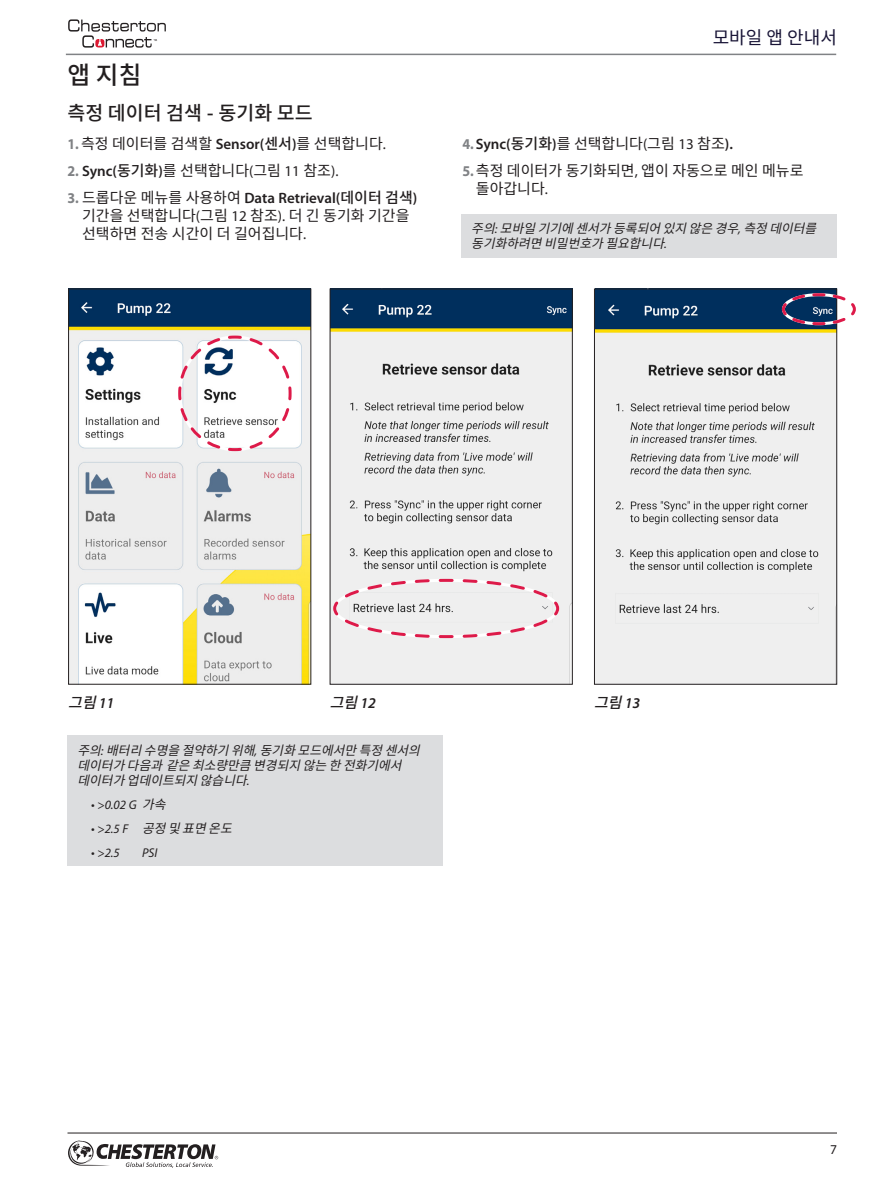
<style>
.page{position:relative;width:891px;height:1188px;background:#fff}
.page>*{position:absolute;margin:0;border:0;box-sizing:border-box;transform-origin:0 0}
.t1{font:500 24.75px "Noto Sans CJ Kkr";color:#231f20}
.t2{font:500 19.5px "Noto Sans CJ Kkr";color:#231f20}
.t3{font:18px "Noto Sans CJ Kkr";color:#181436}
.t4{font:15px/18px "Noto Sans CJ Kkr";color:#231f20}
.t5{font:600 15px "Myriad Pro";color:#231f20}
.t6{font:italic 500 15px "Noto Sans CJ Kkr";color:#231f20}
.t7{font:13.5px "Myriad Pro";color:#231f20}
.t8{font:italic 12.75px/15px "Noto Sans CJ Kkr";color:#231f20}
.t9{font:italic 12.75px "Myriad Pro";color:#231f20}
.s1{font-family:"Myriad Pro";font-weight:700;color:#808285}
.s2{font-family:"Myriad Pro";font-weight:600}
.s3{font-weight:500}
.s4{font-family:"Myriad Pro"}
.s5{font-weight:700;color:#808285}
.s6{font-family:"Noto Sans CJ Kkr";font-weight:400}
.s7{font-family:"Noto Sans CJ Kkr";font-weight:500}
.s8{font-family:"Noto Sans CJ Kkr"}
</style>
<div class="page">
<svg style="left:68px;top:1140px;width:150px;height:28px"></svg>
<hr style="left:68px;top:1133px;width:769px;height:1px;background:#231f20">
<hr style="left:66px;top:54px;width:770px;height:1px;background:#808285">
<svg style="left:68px;top:19px;width:98px;height:29px"></svg>
<img style="left:332px;top:291px;width:239px;height:392px">
<div style="left:330px;top:289px;width:243px;height:396px;border:1px solid #231f20"></div>
<div style="left:461px;top:214px;width:376px;height:44px;background:#dcdddf"></div>
<img style="left:596px;top:291px;width:239px;height:392px">
<div style="left:594px;top:289px;width:243px;height:396px;border:1px solid #231f20"></div>
<svg style="left:332px;top:577px;width:229px;height:63px"></svg>
<svg style="left:780px;top:292px;width:76px;height:35px"></svg>
<img style="left:70px;top:290px;width:239px;height:393px">
<div style="left:68px;top:288px;width:243px;height:397px;border:1px solid #231f20"></div>
<svg style="left:177px;top:334px;width:116px;height:119px"></svg>
<div style="left:68px;top:735px;width:375px;height:131px;background:#dcdddf"></div>
<h1 class="t1" style="left:68px;top:61px;width:75px">앱 지침</h1>
<h2 class="t2" style="left:68px;top:101px;width:247px">측정 데이터 검색 - 동기화 모드</h2>
<p class="t4" style="left:68px;top:135px;width:320px"><span class="s1">1.</span>측정 데이터를 검색할 <span class="s2">Sensor(</span><span class="s3">센서</span><span class="s2">)</span>를 선택합니다<span class="s4">.</span></p>
<p class="t4" style="left:68px;top:162px;width:272px"><span class="s1">2.</span> <span class="s2">Sync(</span><span class="s3">동기화</span><span class="s2">)</span>를 선택합니다<span class="s4">(</span>그림 <span class="s4">11</span> 참조<span class="s4">).</span></p>
<p class="t5" style="left:68px;top:189px;width:351px"><span class="s5">3.</span> <span class="s6">드롭다운 메뉴를 사용하여</span> Data Retrieval(<span class="s7">데이터 검색</span>)</p>
<p class="t4" style="left:82px;top:207px;width:329px">기간을 선택합니다<span class="s4">(</span>그림 <span class="s4">12</span> 참조<span class="s4">).</span> 더 긴 동기화 기간을 선택하면 전송 시간이 더 길어집니다<span class="s4">.</span></p>
<p class="t3" style="left:713px;top:28px;width:126px">모바일 앱 안내서</p>
<p class="t4" style="left:462px;top:131px;width:343px;line-height:27px"><span class="s1">4.</span> <span class="s2">Sync(</span><span class="s3">동기화</span><span class="s2">)</span>를 선택합니다<span class="s4">(</span>그림 <span class="s4">13</span> 참조<span class="s2">).<br></span><span class="s1">5.</span>측정 데이터가 동기화되면<span class="s4">,</span> 앱이 자동으로 메인 메뉴로</p>
<p class="t4" style="left:476px;top:180px;width:74px">돌아갑니다<span class="s4">.</span></p>
<p class="t8" style="left:471px;top:221px;width:354px">주의<span class="s4">:</span> 모바일 기기에 센서가 등록되어 있지 않은 경우<span class="s4">,</span> 측정 데이터를 동기화하려면 비밀번호가 필요합니다<span class="s4">.</span></p>
<p class="t6" style="left:68px;top:694px;width:48px">그림<span class="s2">1 1</span></p>
<p class="t6" style="left:594px;top:694px;width:48px">그림<span class="s2">1 3</span></p>
<p class="t8" style="left:78px;top:743px;width:352px">주의<span class="s4">:</span> 배터리 수명을 절약하기 위해<span class="s4">,</span> 동기화 모드에서만 특정 센서의 데이터가 다음과같은 최소량만큼 변경되지 않는 한 전화기에서 데이터가 업데이트되지 않습니다<span class="s4">.</span></p>
<p class="t9" style="left:91px;top:796px;width:84px">• &gt;0.02 G <span class="s8">가속</span></p>
<p class="t8" style="left:91px;top:821px;width:150px"><span class="s4">• &gt;2.5 F</span> 공정및표면온도</p>
<p class="t9" style="left:91px;top:844px;width:30px">• &gt;2.5</p>
<p class="t9" style="left:142px;top:844px;width:17px">PSI</p>
<p class="t6" style="left:330px;top:694px;width:48px">그림<span class="s2">1 2</span></p>
<p class="t7" style="left:830px;top:1141px;width:8px">7</p>
</div>
